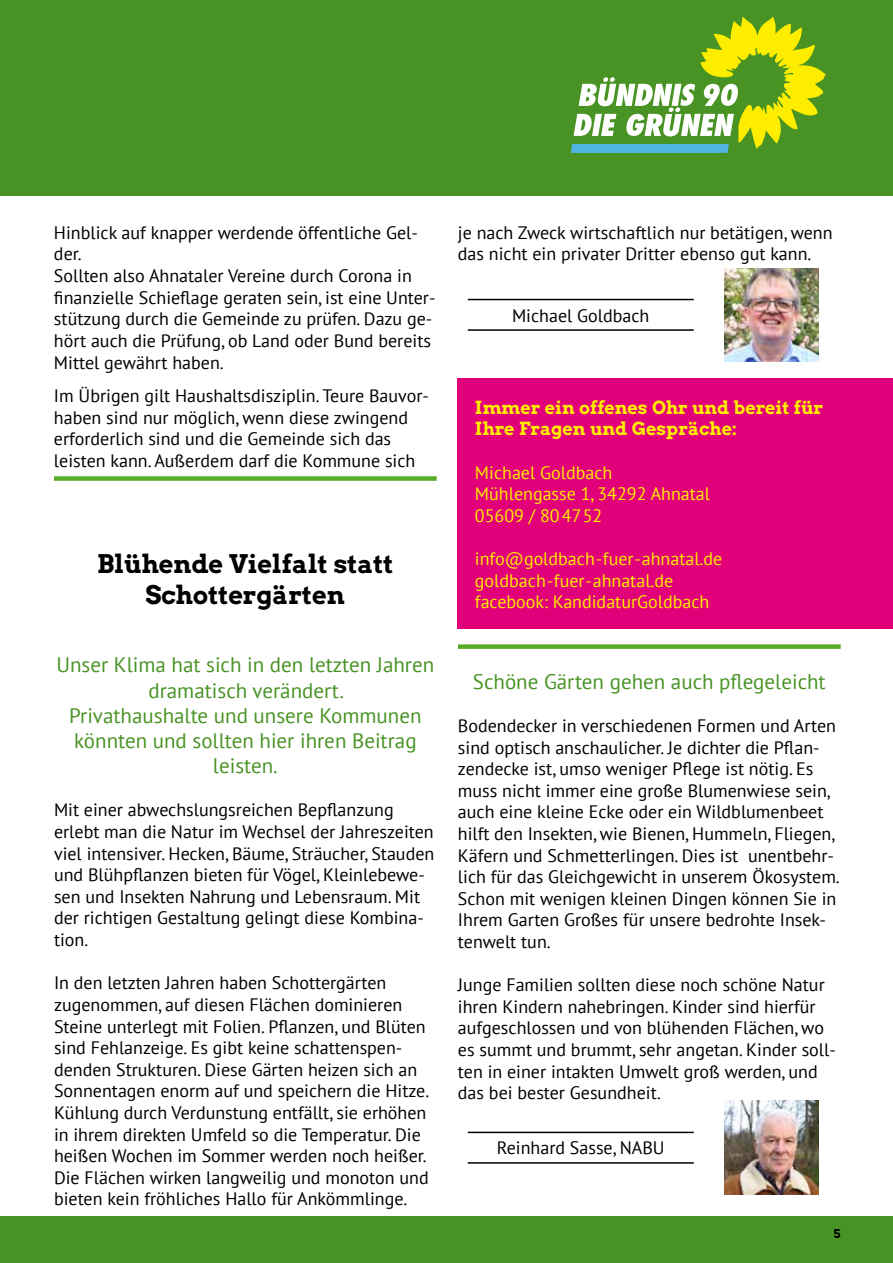
<style>
.page{position:relative;width:893px;height:1263px;background:#fff}
.page>*{position:absolute;margin:0;border:0;box-sizing:border-box;transform-origin:0 0}
.t1{font:25.5px/30.6px "Arvo Gr 00 F Cn";color:#000;text-align:center}
.t2{font:21px/25.2px "PT Sans";color:#489324;text-align:center}
.t3{font:18px/21.6px "PT Sans";color:#000}
.t4{font:18px/21.6px "PT Sans";color:#ffed00}
.t5{font:18px/21.6px "Arvo Gr 00 F Cn";color:#ffed00}
.t6{font:12px "Arvo Gr 00 F Cn";color:#000}
</style>
<div class="page">
<div style="left:0;top:0;width:893px;height:196px;background:#489324"></div>
<div style="left:0;top:1216px;width:893px;height:47px;background:#489324"></div>
<svg style="left:571px;top:17px;width:255px;height:136px"></svg>
<div style="left:54px;top:476px;width:383px;height:5px;background:#57ab27"></div>
<div style="left:458px;top:378px;width:435px;height:250px;background:#e2007a"></div>
<img style="left:725px;top:268px;width:93px;height:94px">
<hr style="left:468px;top:299px;width:226px;height:1px;background:#000">
<hr style="left:468px;top:329px;width:226px;height:2px;background:#000">
<div style="left:458px;top:644px;width:383px;height:5px;background:#57ab27"></div>
<hr style="left:468px;top:1132px;width:226px;height:1px;background:#000">
<hr style="left:468px;top:1162px;width:226px;height:2px;background:#000">
<img style="left:725px;top:1101px;width:93px;height:93px">
<p class="t3" style="left:54px;top:221px;width:383px">Hinblick auf knapper werdende öffentliche Gel&shy;der.<br>Sollten also Ahnataler Vereine durch Corona in finanzielle Schieflage geraten sein, ist eine Unter&shy;stützung durch die Gemeinde zu prüfen. Dazu ge&shy;hört auch die Prüfung, ob Land oder Bund bereits Mittel gewährt haben.</p>
<p class="t3" style="left:54px;top:385px;width:376px">Im Ü brigen gilt Haushaltsdisziplin. Teure Bauvor&shy;haben sind nur möglich, wenn diese zwingend erforderlich sind und die Gemeinde sich das leisten kann. Außerdem darf die Kommune sich</p>
<h1 class="t1" style="left:97px;top:548px;width:298px">Blühende Vielfalt statt<br>Schottergärten</h1>
<p class="t2" style="left:56px;top:652px;width:379px">Unser Klima hat sich in den letzten Jahren dramatisch verändert.<br>Privathaushalte und unsere Kommunen könnten und sollten hier ihren Beitrag leisten.</p>
<p class="t3" style="left:54px;top:799px;width:382px">Mit einer abwechslungsreichen Bepflanzung erlebt man die Natur im Wechsel der Jahreszeiten viel intensiver. Hecken, Bäume, Sträucher, Stauden und Blühpflanzen bieten für Vögel, Kleinlebewe&shy;sen und Insekten Nahrung und Lebensraum. Mit der richtigen Gestaltung gelingt diese Kombina&shy;tion.</p>
<p class="t3" style="left:54px;top:972px;width:377px">In den letzten Jahren haben Schottergärten zugenommen, auf diesen Flächen dominieren Steine unterlegt mit Folien. Pflanzen, und Blüten sind Fehlanzeige. Es gibt keine schattenspen&shy;denden Strukturen. Diese Gärten heizen sich an Sonnentagen enorm auf und speichern die Hitze.<br>Kühlung durch Verdunstung entfällt, sie erhöhen in ihrem direkten Umfeld so die Temperatur. Die heißen Wochen im Sommer werden noch heißer.<br>Die Flächen wirken langweilig und monoton und bieten kein fröhliches Hallo für Ankömmlinge.</p>
<p class="t3" style="left:458px;top:221px;width:376px">je nach Zweck wirtschaftlich nur betätigen, wenn das nicht ein privater Dritter ebenso gut kann.</p>
<p class="t3" style="left:512px;top:304px;width:139px">Michael Goldbach</p>
<p class="t5" style="left:475px;top:396px;width:350px">Immer ein offenes Ohr und bereit für<br>Ihre Fragen und Gespräche:</p>
<p class="t4" style="left:475px;top:461px;width:237px">Michael Goldbach<br>Mühlengasse 1, 34292 Ahnatal<br>05609 / 804752</p>
<p class="t4" style="left:475px;top:547px;width:249px">info@goldbach-fuer-ahnatal.de goldbach-fuer-ahnatal.de facebook: KandidaturGoldbach</p>
<p class="t2" style="left:473px;top:668px;width:354px">Schöne Gärten gehen auch pflegeleicht</p>
<p class="t3" style="left:458px;top:714px;width:383px">Bodendecker in verschiedenen Formen und Arten sind optisch anschaulicher. Je dichter die Pflan&shy;zendecke ist, umso weniger Pflege ist nötig. Es muss nicht immer eine große Blumenwiese sein, auch eine kleine Ecke oder ein Wildblumenbeet hilft den Insekten, wie Bienen, Hummeln, Fliegen, Käfern und Schmetterlingen. Dies ist unentbehr&shy;lich für das Gleichgewicht in unserem Ökosystem.<br>Schon mit wenigen kleinen Dingen können Sie in Ihrem Garten Großes für unsere bedrohte Insek&shy;tenwelt tun.</p>
<p class="t3" style="left:458px;top:974px;width:379px">Junge Familien sollten diese noch schöne Natur ihren Kindern nahebringen. Kinder sind hierfür aufgeschlossen und von blühenden Flächen, wo es summt und brummt, sehr angetan. Kinder soll&shy;ten in einer intakten Umwelt groß werden, und das bei bester Gesundheit.</p>
<p class="t3" style="left:497px;top:1137px;width:169px">Reinhard Sasse, NABU</p>
<p class="t6" style="left:834px;top:1225px;width:9px">5</p>
</div>
